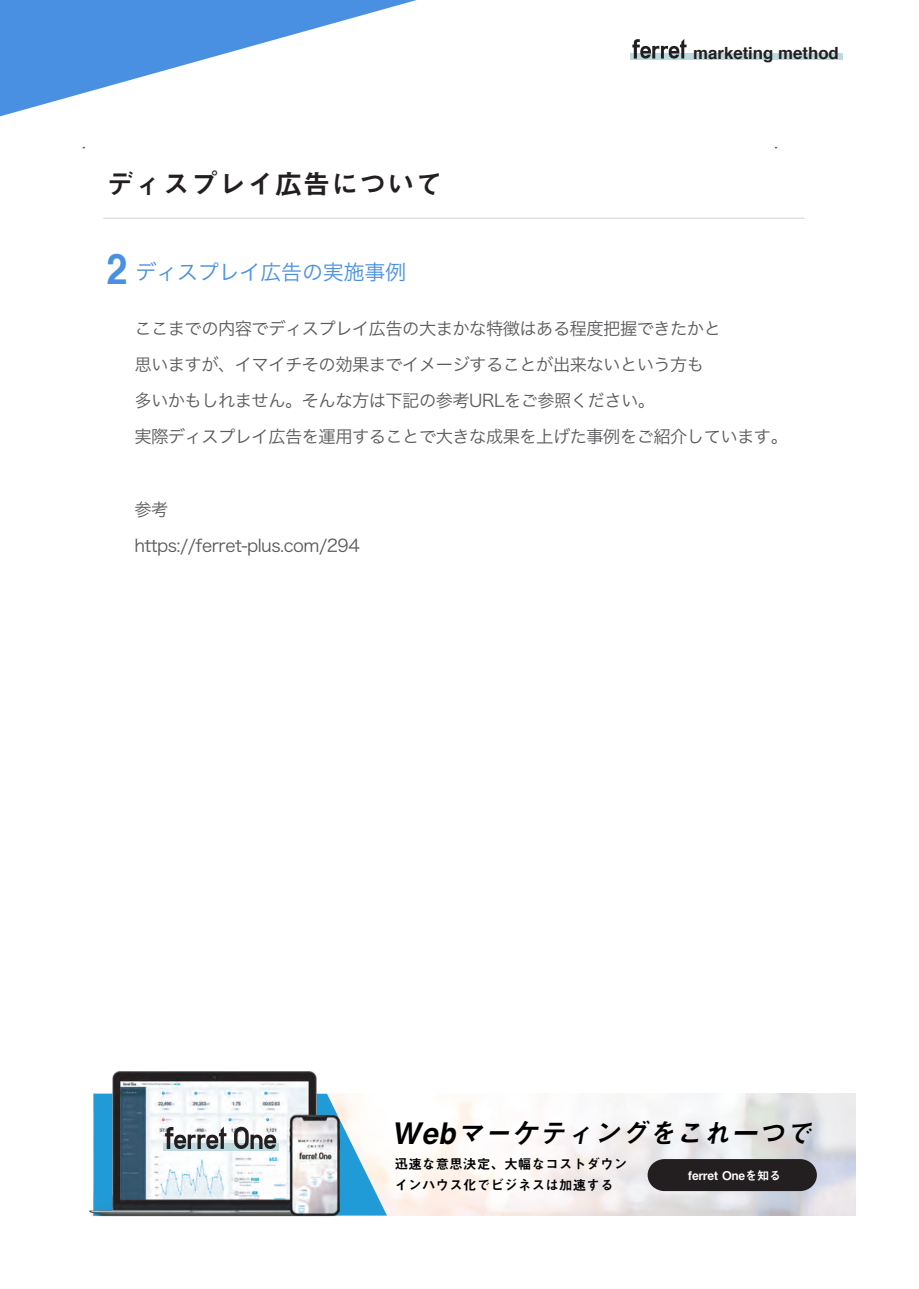
<style>
.page{position:relative;width:919px;height:1289px;background:#fff}
.page>*{position:absolute;margin:0;border:0;box-sizing:border-box;transform-origin:0 0}
.t1{font:700 42px "Helvetica";color:#4a90e2;scale:.9 1}
.t2{font:27px "Midashi Go Pr 6 N MB31";letter-spacing:.04em;color:#231f20}
.t3{font:italic 26.55px "Midashi Go Pro MB31";color:#000}
.t4{font:21px "Hira Kaku Pro N W3";letter-spacing:-.01em;color:#4a90e2}
.t5{font:17.25px/36px "Hira Kaku Pro W3";letter-spacing:-.03em;color:#595a5c}
.t6{font:700 16.8px "Helvetica";color:#231f20}
.t7{font:13.5px/21px "Midashi Go Pro MB31";letter-spacing:.03em;color:#000}
.t8{font:12px "Midashi Go Pro MB31";color:#fff}
.s1{font-size:29.55px}
</style>
<div class="page">
<svg style="left:0;top:0;width:417px;height:116px"></svg>
<div style="left:630px;top:53px;width:213px;height:7px;background:#bcdae0"></div>
<svg style="left:632px;top:39px;width:54px;height:20px"></svg>
<hr style="left:103px;top:218px;width:701px;height:1px;background:#d1d2d4">
<img style="left:387px;top:1093px;width:468px;height:122px">
<img style="left:90px;top:1071px;width:249px;height:145px">
<svg style="left:93px;top:1093px;width:294px;height:122px"></svg>
<svg style="left:647px;top:1158px;width:169px;height:32px;background:#302c2e"></svg>
<h2 class="t2" style="left:107px;top:162px;width:337px">ディスプレイ広告について</h2>
<p class="t6" style="left:693px;top:39px;width:147px">marketing method</p>
<h1 class="t1" style="left:106px;top:235px;width:25px">2</h1>
<p class="t4" style="left:135px;top:254px;width:272px">ディスプレイ広告の実施事例</p>
<p class="t5" style="left:134px;top:310px;width:655px">ここまでの内容でディスプレイ広告の大まかな特徴はある程度把握できたかと<br>思いますが、イマイチその効果までイメージすることが出来ないという方も<br>多いかもしれません。そんな方は下記の参考URLをご参照ください。<br>実際ディスプレイ広告を運用することで大きな成果を上げた事例をご紹介しています。</p>
<p class="t5" style="left:134px;top:490px;width:227px">参考https://ferret-plus.com/294</p>
<h3 class="t3" style="left:391px;top:1111px;width:429px"><span class="s1">Web</span>マーケティングをこれ一つで</h3>
<p class="t7" style="left:395px;top:1151px;width:234px">迅速な意思決定、大幅なコストダウンインハウス化でビジネスは加速する</p>
<p class="t8" style="left:688px;top:1165px;width:94px">ferret Oneを知る</p>
</div>
